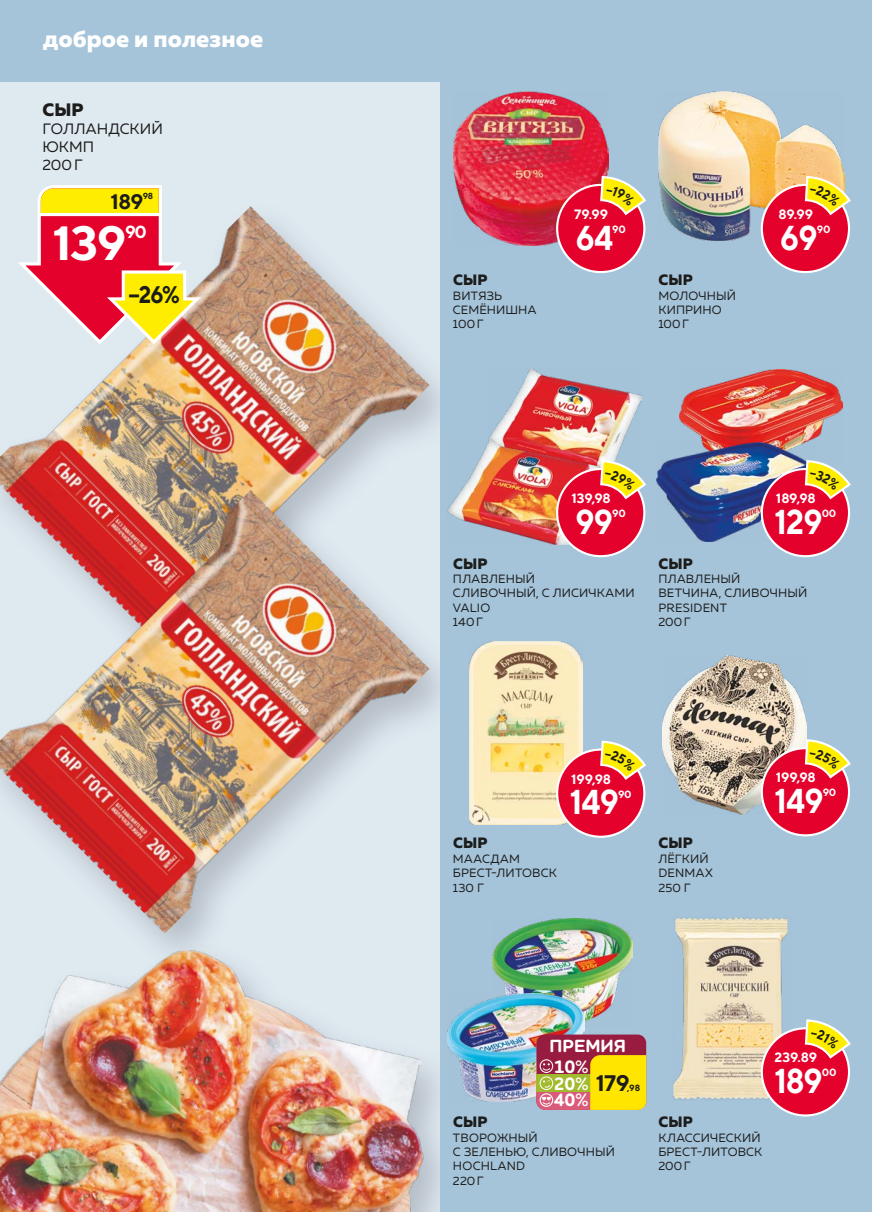
<style>
.page{position:relative;width:872px;height:1212px;background:#fff}
.page>*{position:absolute;margin:0;border:0;box-sizing:border-box;transform-origin:0 0}
.t1{font:700 48px "TT Norms";color:#fff}
.t2{font:700 34.5px "TT Norms";letter-spacing:-.025em;color:#fff;scale:.9 1}
.t3{font:800 24px "Muller";color:#fff}
.t4{font:700 24px "TT Norms";color:#1c1c1b;scale:.9 1}
.t5{font:700 22.5px "TT Norms";color:#1c1c1b}
.t6{font:700 21px "TT Norms";color:#1c1c1b}
.t7{font:700 18.3px/16.8px "Houschka Rounded";color:#fff;text-align:justify}
.t8{font:700 18px "Houschka Rounded";color:#fff}
.t9{font:800 18px "Muller";color:#1c1c1b}
.t10{font:700 17.55px "TT Norms";color:#fff}
.t11{font:800 15px "Muller";letter-spacing:.015em;color:#1c1c1b}
.t12{font:15px/18px "Muller";letter-spacing:.005em;color:#1c1c1b}
.t13{font:700 13.5px "TT Norms";letter-spacing:-.015em;color:#fff}
.t14{font:12px/14.4px "Muller";letter-spacing:.01em;color:#1c1c1b}
.t15{font:700 10.5px "TT Norms";letter-spacing:-.025em;color:#fff}
.t16{font:700 9px "TT Norms";color:#1c1c1b}
.t17{font:700 8.7px "TT Norms";color:#1c1c1b}
</style>
<div class="page">
<div style="left:0;top:81px;width:440px;height:1131px;background:#dfe9f0"></div>
<img style="left:0;top:974px;width:431px;height:238px">
<div style="left:0;top:199px;width:467px;height:492px;background:#535764;opacity:.3"></div>
<img style="left:0;top:206px;width:429px;height:276px">
<div style="left:0;top:482px;width:467px;height:492px;background:#535764;opacity:.3"></div>
<img style="left:0;top:490px;width:429px;height:443px">
<div style="left:440px;top:0;width:432px;height:1212px;background:#a5c3d9"></div>
<div style="left:0;top:0;width:440px;height:81px;background:#a5c3d9"></div>
<svg style="left:14px;top:185px;width:191px;height:162px"></svg>
<hr style="left:40px;top:213px;width:120px;height:3px;background:#fff">
<img style="left:454px;top:91px;width:154px;height:154px">
<div style="left:557px;top:185px;width:87px;height:87px;background:#e4022d;border-radius:50%"></div>
<img style="left:658px;top:92px;width:186px;height:148px">
<div style="left:762px;top:185px;width:87px;height:87px;background:#e4022d;border-radius:50%"></div>
<div style="left:760px;top:184px;width:90px;height:89px;border:2px solid #fff;border-radius:50%"></div>
<img style="left:488px;top:368px;width:153px;height:91px">
<img style="left:447px;top:439px;width:154px;height:106px">
<div style="left:557px;top:469px;width:87px;height:87px;background:#e4022d;border-radius:50%"></div>
<img style="left:679px;top:370px;width:163px;height:72px">
<img style="left:657px;top:442px;width:150px;height:99px">
<div style="left:762px;top:469px;width:87px;height:87px;background:#e4022d;border-radius:50%"></div>
<div style="left:760px;top:468px;width:90px;height:89px;border:2px solid #fff;border-radius:50%"></div>
<img style="left:469px;top:641px;width:113px;height:183px">
<div style="left:557px;top:749px;width:87px;height:88px;background:#e4022d;border-radius:50%"></div>
<div style="left:556px;top:748px;width:89px;height:90px;border:2px solid #fff;border-radius:50%"></div>
<img style="left:492px;top:918px;width:141px;height:108px">
<img style="left:447px;top:993px;width:137px;height:109px">
<div style="left:536px;top:1034px;width:110px;height:75px;background:#971c3f;border-radius:9px"></div>
<svg style="left:536px;top:1055px;width:110px;height:55px"></svg>
<img style="left:673px;top:917px;width:118px;height:183px">
<div style="left:762px;top:1028px;width:87px;height:87px;background:#e4022d;border-radius:50%"></div>
<div style="left:760px;top:1027px;width:90px;height:89px;border:2px solid #fff;border-radius:50%"></div>
<img style="left:662px;top:655px;width:144px;height:159px">
<div style="left:762px;top:748px;width:87px;height:87px;background:#e4022d;border-radius:50%"></div>
<div style="left:760px;top:747px;width:90px;height:89px;border:2px solid #fff;border-radius:50%"></div>
<svg style="left:599px;top:175px;width:47px;height:93px"></svg>
<svg style="left:803px;top:175px;width:48px;height:93px"></svg>
<svg style="left:599px;top:459px;width:47px;height:93px"></svg>
<svg style="left:803px;top:459px;width:48px;height:93px"></svg>
<svg style="left:599px;top:740px;width:47px;height:93px"></svg>
<svg style="left:803px;top:1019px;width:48px;height:93px"></svg>
<svg style="left:803px;top:738px;width:48px;height:94px"></svg>
<h3 class="t3" style="left:43px;top:24px;width:222px">доброе и полезное</h3>
<h3 class="t9" style="left:43px;top:98px;width:43px">СЫР</h3>
<p class="t12" style="left:42px;top:120px;width:122px">ГОЛЛАНДСКИЙ<br>ЮКМП<br>200Г</p>
<h3 class="t6" style="left:111px;top:188px;width:34px">189</h3>
<p class="t17" style="left:143px;top:191px;width:12px">98</p>
<h1 class="t1" style="left:53px;top:213px;width:75px">139</h1>
<h3 class="t10" style="left:125px;top:221px;width:23px">90</h3>
<h3 class="t4" style="left:128px;top:279px;width:58px">−26%</h3>
<p class="t11" style="left:453px;top:270px;width:36px">СЫР</p>
<p class="t14" style="left:453px;top:288px;width:85px">ВИТЯЗЬ<br>СЕМЁНИШНА<br>100Г</p>
<p class="t13" style="left:574px;top:206px;width:35px">79.99</p>
<h2 class="t2" style="left:575px;top:216px;width:43px">64</h2>
<p class="t15" style="left:612px;top:223px;width:15px">90</p>
<p class="t11" style="left:658px;top:270px;width:36px">СЫР</p>
<p class="t14" style="left:658px;top:288px;width:79px">МОЛОЧНЫЙ<br>КИПРИНО<br>100Г</p>
<p class="t13" style="left:778px;top:206px;width:36px">89.99</p>
<h2 class="t2" style="left:780px;top:216px;width:43px">69</h2>
<p class="t15" style="left:817px;top:223px;width:15px">90</p>
<p class="t13" style="left:571px;top:490px;width:41px">139,98</p>
<p class="t13" style="left:776px;top:490px;width:41px">189,98</p>
<h2 class="t2" style="left:575px;top:500px;width:43px">99</h2>
<p class="t15" style="left:612px;top:507px;width:15px">90</p>
<h2 class="t2" style="left:774px;top:500px;width:55px">129</h2>
<p class="t15" style="left:821px;top:507px;width:16px">00</p>
<p class="t11" style="left:453px;top:554px;width:36px">СЫР</p>
<p class="t14" style="left:453px;top:571px;width:183px">ПЛАВЛЕНЫЙ<br>СЛИВОЧНЫЙ, С ЛИСИЧКАМИ<br>VALIO<br>140Г</p>
<p class="t11" style="left:658px;top:554px;width:36px">СЫР</p>
<p class="t14" style="left:658px;top:571px;width:151px">ПЛАВЛЕНЫЙ<br>ВЕТЧИНА, СЛИВОЧНЫЙ<br>PRESIDENT<br>200Г</p>
<p class="t11" style="left:453px;top:834px;width:36px">СЫР</p>
<p class="t14" style="left:453px;top:851px;width:105px">МААСДАМ<br>БРЕСТ-ЛИТОВСК<br>130 Г</p>
<p class="t13" style="left:571px;top:770px;width:41px">199,98</p>
<h2 class="t2" style="left:570px;top:780px;width:56px">149</h2>
<p class="t15" style="left:618px;top:787px;width:15px">90</p>
<p class="t11" style="left:658px;top:834px;width:36px">СЫР</p>
<p class="t14" style="left:658px;top:851px;width:56px">ЛЁГКИЙ<br>DENMAX<br>250 Г</p>
<p class="t13" style="left:776px;top:769px;width:41px">199,98</p>
<h2 class="t2" style="left:774px;top:779px;width:56px">149</h2>
<p class="t15" style="left:822px;top:786px;width:15px">90</p>
<h3 class="t8" style="left:549px;top:1034px;width:78px">ПРЕМИЯ</h3>
<h3 class="t7" style="left:553px;top:1058px;width:36px">10% 20% 40%</h3>
<h3 class="t5" style="left:596px;top:1069px;width:35px">179</h3>
<p class="t16" style="left:627px;top:1082px;width:14px">,98</p>
<p class="t11" style="left:453px;top:1112px;width:36px">СЫР</p>
<p class="t14" style="left:453px;top:1130px;width:163px">ТВОРОЖНЫЙ<br>С ЗЕЛЕНЬЮ, СЛИВОЧНЫЙ<br>HOCHLAND<br>220Г</p>
<p class="t11" style="left:658px;top:1112px;width:36px">СЫР</p>
<p class="t14" style="left:658px;top:1130px;width:105px">КЛАССИЧЕСКИЙ<br>БРЕСТ-ЛИТОВСК<br>200Г</p>
<p class="t13" style="left:774px;top:1049px;width:44px">239.89</p>
<h2 class="t2" style="left:774px;top:1059px;width:55px">189</h2>
<p class="t15" style="left:822px;top:1066px;width:16px">00</p>
</div>
